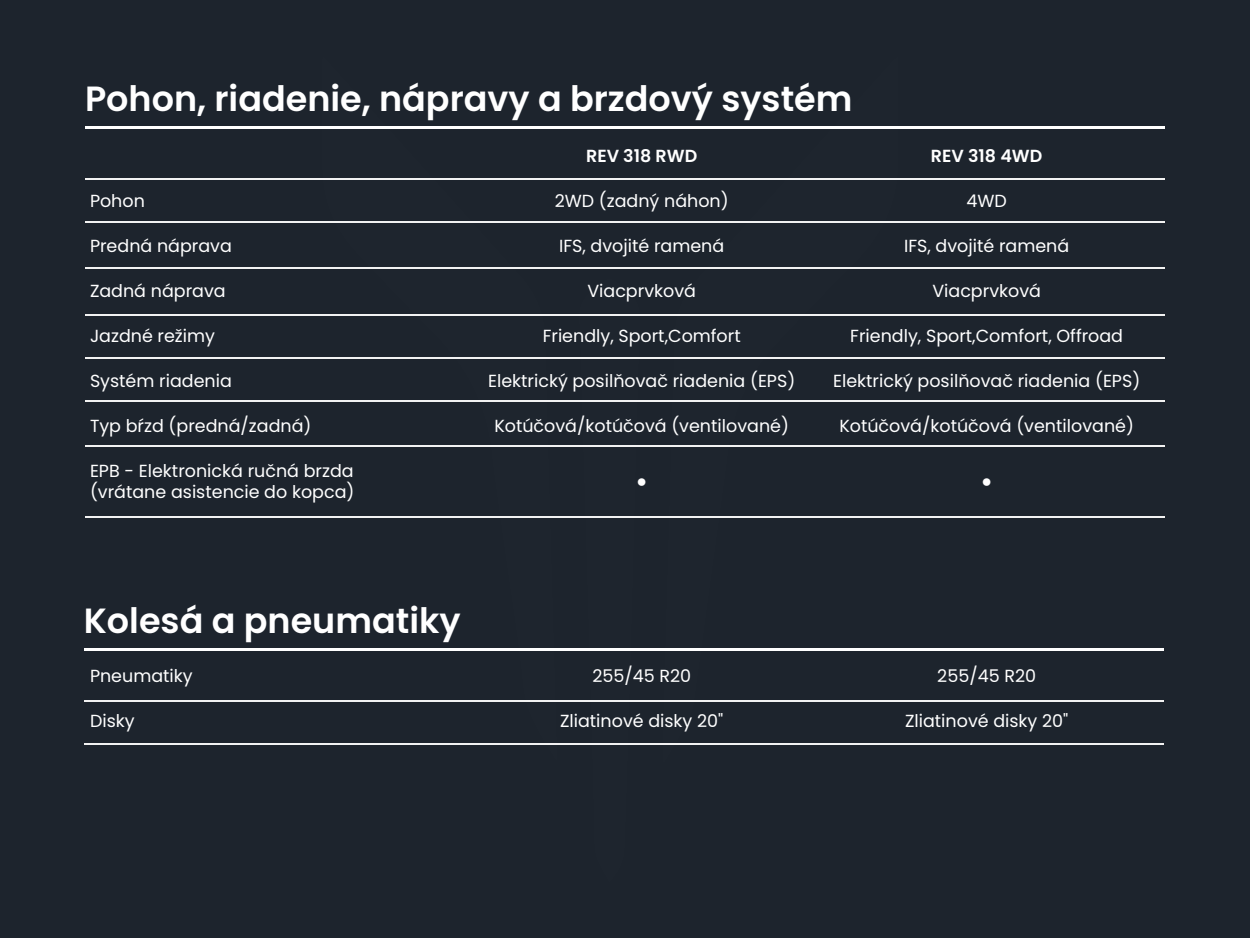
<style>
.page{position:relative;width:1250px;height:938px;background:#1d242d}
.page>*{position:absolute;margin:0;border:0;box-sizing:border-box;transform-origin:0 0}
.t1{font:600 35px "Poppins";color:#fff}
.t2{font:17.5px/21px "Poppins";color:#fff}
.t3{font:600 17.5px "Poppins";color:#fff}
.t4{font:17.5px "Arial";color:#fff}
</style>
<div class="page">
<svg style="left:662px;top:178px;width:237px;height:567px"></svg>
<svg style="left:321px;top:178px;width:236px;height:567px"></svg>
<svg style="left:579px;top:315px;width:61px;height:430px"></svg>
<hr style="left:85px;top:126px;width:1080px;height:3px;background:#fff">
<hr style="left:85px;top:179px;width:1080px;height:1px;background:#f2f2f2">
<hr style="left:85px;top:221px;width:1080px;height:1px;background:#f2f2f2">
<hr style="left:85px;top:267px;width:1080px;height:2px;background:#f2f2f2">
<hr style="left:85px;top:314px;width:1080px;height:1px;background:#f2f2f2">
<hr style="left:84px;top:648px;width:1080px;height:2px;background:#fff">
<hr style="left:84px;top:700px;width:1080px;height:1px;background:#f2f2f2">
<hr style="left:84px;top:742px;width:1080px;height:2px;background:#f2f2f2">
<hr style="left:85px;top:357px;width:1080px;height:2px;background:#f2f2f2">
<hr style="left:85px;top:400px;width:1080px;height:1px;background:#f2f2f2">
<hr style="left:85px;top:445px;width:1080px;height:1px;background:#f2f2f2">
<hr style="left:85px;top:516px;width:1080px;height:2px;background:#f2f2f2">
<h1 class="t1" style="left:85px;top:79px;width:769px">Pohon, riadenie, nápravy a brzdový systém</h1>
<p class="t2" style="left:90px;top:190px;width:56px">Pohon</p>
<p class="t2" style="left:90px;top:235px;width:143px">Predná náprava</p>
<p class="t2" style="left:90px;top:280px;width:137px">Zadná náprava</p>
<p class="t2" style="left:90px;top:325px;width:127px">Jazdné režimy</p>
<p class="t2" style="left:90px;top:370px;width:143px">Systém riadenia</p>
<p class="t2" style="left:90px;top:415px;width:223px">Typ bŕzd (predná/zadná)</p>
<p class="t2" style="left:90px;top:460px;width:266px">EPB - Elektronická ručná brzda (vrátane asistencie do kopca)</p>
<p class="t3" style="left:586px;top:145px;width:113px">REV 318 RWD</p>
<p class="t2" style="left:555px;top:190px;width:176px">2WD (zadný náhon)</p>
<p class="t2" style="left:559px;top:235px;width:167px">IFS, dvojité ramená</p>
<p class="t2" style="left:587px;top:280px;width:110px">Viacprvková</p>
<p class="t2" style="left:543px;top:325px;width:200px">Friendly, Sport,Comfort</p>
<p class="t2" style="left:488px;top:370px;width:309px">Elektrický posilňovač riadenia (EPS)</p>
<p class="t2" style="left:494px;top:415px;width:296px">Kotúčová/kotúčová (ventilované)</p>
<p class="t4" style="left:636px;top:468px;width:12px">●</p>
<h1 class="t1" style="left:84px;top:600px;width:378px">Kolesá a pneumatiky</h1>
<p class="t2" style="left:90px;top:665px;width:104px">Pneumatiky</p>
<p class="t2" style="left:90px;top:710px;width:46px">Disky</p>
<p class="t2" style="left:592px;top:665px;width:100px">255/45 R20</p>
<p class="t2" style="left:560px;top:710px;width:165px">Zliatinové disky 20"</p>
<p class="t3" style="left:931px;top:145px;width:113px">REV 318 4WD</p>
<p class="t2" style="left:966px;top:190px;width:42px">4WD</p>
<p class="t2" style="left:904px;top:235px;width:167px">IFS, dvojité ramená</p>
<p class="t2" style="left:932px;top:280px;width:110px">Viacprvková</p>
<p class="t2" style="left:850px;top:325px;width:274px">Friendly, Sport,Comfort, Offroad</p>
<p class="t2" style="left:833px;top:370px;width:309px">Elektrický posilňovač riadenia (EPS)</p>
<p class="t2" style="left:839px;top:415px;width:296px">Kotúčová/kotúčová (ventilované)</p>
<p class="t4" style="left:981px;top:468px;width:12px">●</p>
<p class="t2" style="left:937px;top:665px;width:100px">255/45 R20</p>
<p class="t2" style="left:905px;top:710px;width:165px">Zliatinové disky 20"</p>
</div>
